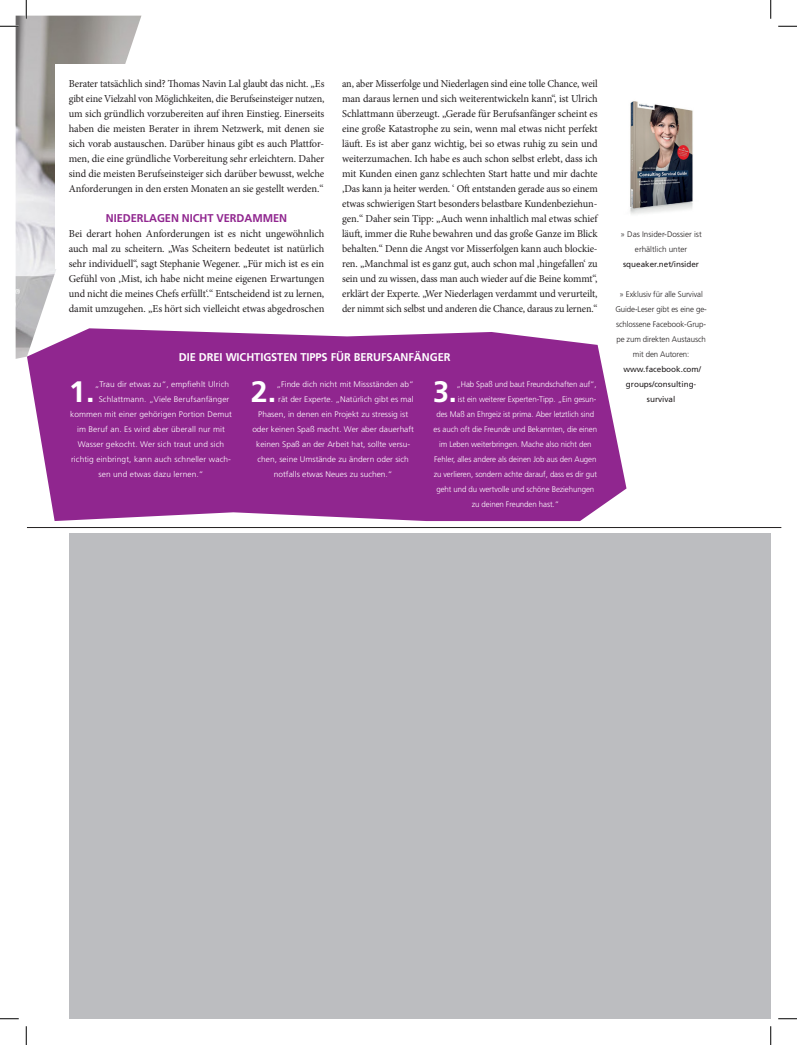
<style>
.page{position:relative;width:797px;height:1045px;background:#fff}
.page>*{position:absolute;margin:0;border:0;box-sizing:border-box;transform-origin:0 0}
.t1{font:700 29.62px "Frutiger LT";color:#fff}
.t2{font:700 11.25px "Frutiger LT";letter-spacing:-.005em;color:#fff}
.t3{font:700 11.25px "Frutiger LT";letter-spacing:-.005em;color:#90268f}
.t4{font:10.62px/15px "Minion Pro";letter-spacing:-.01em;color:#231f20;text-align:justify;scale:.96 1}
.t5{font:10.62px/15px "Minion Pro";letter-spacing:-.01em;color:#231f20;text-align:justify}
.t6{font:300 8.12px "Frutiger LT";color:#fff}
.t7{font:300 8.12px/15px "Frutiger LT";letter-spacing:-.01em;color:#231f20;text-align:center}
.t8{font:8.12px/15px "Frutiger LT";color:#231f20;text-align:center}
</style>
<div class="page">
<div style="left:69px;top:533px;width:701px;height:485px;background:#bcbdc0"></div>
<hr style="left:27px;top:527px;width:754px;height:1px;background:#231f20">
<svg style="left:27px;top:330px;width:599px;height:191px;background:#993798"></svg>
<img style="left:16px;top:16px;width:125px;height:343px">
<img style="left:630px;top:101px;width:63px;height:113px">
<div style="left:55px;top:64px;width:103px;height:205px;background:#fff"></div>
<svg style="left:0;top:25px;width:19px;height:2px"></svg>
<svg style="left:778px;top:25px;width:19px;height:2px"></svg>
<svg style="left:0;top:1018px;width:19px;height:1px"></svg>
<svg style="left:778px;top:1018px;width:19px;height:1px"></svg>
<svg style="left:25px;top:0;width:2px;height:19px"></svg>
<svg style="left:25px;top:1026px;width:2px;height:19px"></svg>
<svg style="left:770px;top:0;width:1px;height:19px"></svg>
<svg style="left:770px;top:1026px;width:1px;height:19px"></svg>
<p class="t4" style="left:69px;top:76px;width:268px">Berater tatsächlich sind? Thomas Navin Lal glaubt das nicht. „Es gibt eine Vielzahl von Möglichkeiten, die Berufseinsteiger nutzen, um sich gründlich vorzubereiten auf ihren Einstieg. Einerseits haben die meisten Berater in ihrem Netzwerk, mit denen sie sich vorab austauschen. Darüber hinaus gibt es auch Plattfor&shy;men, die eine gründliche Vorbereitung sehr erleichtern. Daher sind die meisten Berufseinsteiger sich darüber bewusst, welche Anforderungen in den ersten Monaten an sie gestellt werden.“</p>
<p class="t3" style="left:106px;top:211px;width:183px">NIEDERLAGEN NICHT VERDAMMEN</p>
<p class="t5" style="left:69px;top:226px;width:257px">Bei derart hohen Anforderungen ist es nicht ungewöhnlich auch mal zu scheitern. „Was Scheitern bedeutet ist natürlich sehr individuell“, sagt Stephanie Wegener. „Für mich ist es ein Gefühl von ‚Mist, ich habe nicht meine eigenen Erwartungen und nicht die meines Chefs erfüllt‘.“ Entscheidend ist zu lernen, damit umzugehen. „Es hört sich vielleicht etwas abgedroschen</p>
<p class="t4" style="left:342px;top:76px;width:268px">an, aber Misserfolge und Niederlagen sind eine tolle Chance, weil man daraus lernen und sich weiterentwickeln kann“, ist Ulrich Schlattmann überzeugt. „Gerade für Berufsanfänger scheint es eine große Katastrophe zu sein, wenn mal etwas nicht perfekt läuft. Es ist aber ganz wichtig, bei so etwas ruhig zu sein und weiterzumachen. Ich habe es auch schon selbst erlebt, dass ich mit Kunden einen ganz schlechten Start hatte und mir dachte ‚Das kann ja heiter werden. ‘ Oft entstanden gerade aus so einem etwas schwierigen Start besonders belastbare Kundenbeziehun&shy;gen.“ Daher sein Tipp: „Auch wenn inhaltlich mal etwas schief läuft, immer die Ruhe bewahren und das große Ganze im Blick behalten.“ Denn die Angst vor Misserfolgen kann auch blockie&shy;ren. „Manchmal ist es ganz gut, auch schon mal ‚hingefallen‘ zu sein und zu wissen, dass man auch wieder auf die Beine kommt“, erklärt der Experte. „Wer Niederlagen verdammt und verurteilt, der nimmt sich selbst und anderen die Chance, daraus zu lernen.“</p>
<p class="t2" style="left:179px;top:350px;width:273px">DIE DREI WICHTIGSTEN TIPPS FÜR BERUFSANFÄNGER</p>
<p class="t6" style="left:95px;top:379px;width:136px">„Trau dir etwas zu“, empfiehlt Ulrich</p>
<p class="t6" style="left:99px;top:394px;width:132px">Schlattmann. „Viele Berufsanfänger</p>
<p class="t6" style="left:70px;top:409px;width:163px">kommen mit einer gehörigen Portion Demut</p>
<p class="t6" style="left:77px;top:424px;width:149px">im Beruf an. Es wird aber überall nur mit</p>
<p class="t6" style="left:78px;top:439px;width:148px">Wasser gekocht. Wer sich traut und sich</p>
<p class="t6" style="left:71px;top:454px;width:161px">richtig einbringt, kann auch schneller wach-</p>
<p class="t6" style="left:98px;top:469px;width:107px">sen und etwas dazu lernen.“</p>
<h1 class="t1" style="left:69px;top:374px;width:27px">1.</h1>
<h1 class="t1" style="left:251px;top:374px;width:27px">2.</h1>
<p class="t6" style="left:276px;top:379px;width:139px">„Finde dich nicht mit M issständen ab“</p>
<p class="t6" style="left:278px;top:394px;width:137px">rät der Experte. „Natürlich gibt es mal</p>
<p class="t6" style="left:258px;top:409px;width:151px">Phasen, in denen ein Projekt zu stressig ist</p>
<p class="t6" style="left:252px;top:424px;width:163px">oder keinen Spaß macht. Wer aber dauerhaft</p>
<p class="t6" style="left:256px;top:439px;width:155px">keinen Spaß an der Arbeit hat, sollte versu-</p>
<p class="t6" style="left:257px;top:454px;width:153px">chen, seine Umstände zu ändern oder sich</p>
<p class="t6" style="left:274px;top:469px;width:120px">notfalls etwas Neues zu suchen.“</p>
<h1 class="t1" style="left:433px;top:374px;width:25px">3.</h1>
<p class="t6" style="left:456px;top:379px;width:142px">„Hab Spaß und baut Freundschaften auf“,</p>
<p class="t6" style="left:458px;top:394px;width:140px">ist ein weiterer Experten-Tipp. „Ein gesun-</p>
<p class="t6" style="left:436px;top:409px;width:159px">des Maß an Ehrgeiz ist prima. Aber letztlich sind</p>
<p class="t6" style="left:433px;top:424px;width:165px">es auch oft die Freunde und Bekannten, die einen</p>
<p class="t6" style="left:439px;top:439px;width:154px">im Leben weiterbringen. Mache also nicht den</p>
<p class="t6" style="left:434px;top:454px;width:164px">Fehler, alles andere als deinen Job aus den Augen</p>
<p class="t6" style="left:433px;top:469px;width:165px">zu verlieren, sondern achte darauf, dass es dir gut</p>
<p class="t6" style="left:436px;top:484px;width:159px">geht und du wertvolle und schöne Beziehungen</p>
<p class="t6" style="left:471px;top:499px;width:89px">zu deinen Freunden hast.“</p>
<p class="t7" style="left:620px;top:226px;width:83px">» Das Insider-Dossier ist erhältlich unter</p>
<p class="t8" style="left:623px;top:256px;width:78px">squeaker.net/insider</p>
<p class="t7" style="left:615px;top:286px;width:93px">» Exklusiv für alle Survival<br>Guide-Leser gibt es eine ge&shy;schlossene Facebook-Grup&shy;pe zum direkten Austausch mit den Autoren:</p>
<p class="t8" style="left:623px;top:361px;width:79px">www.facebook.com/ groups/consulting-</p>
<p class="t8" style="left:647px;top:391px;width:30px">survival</p>
</div>
